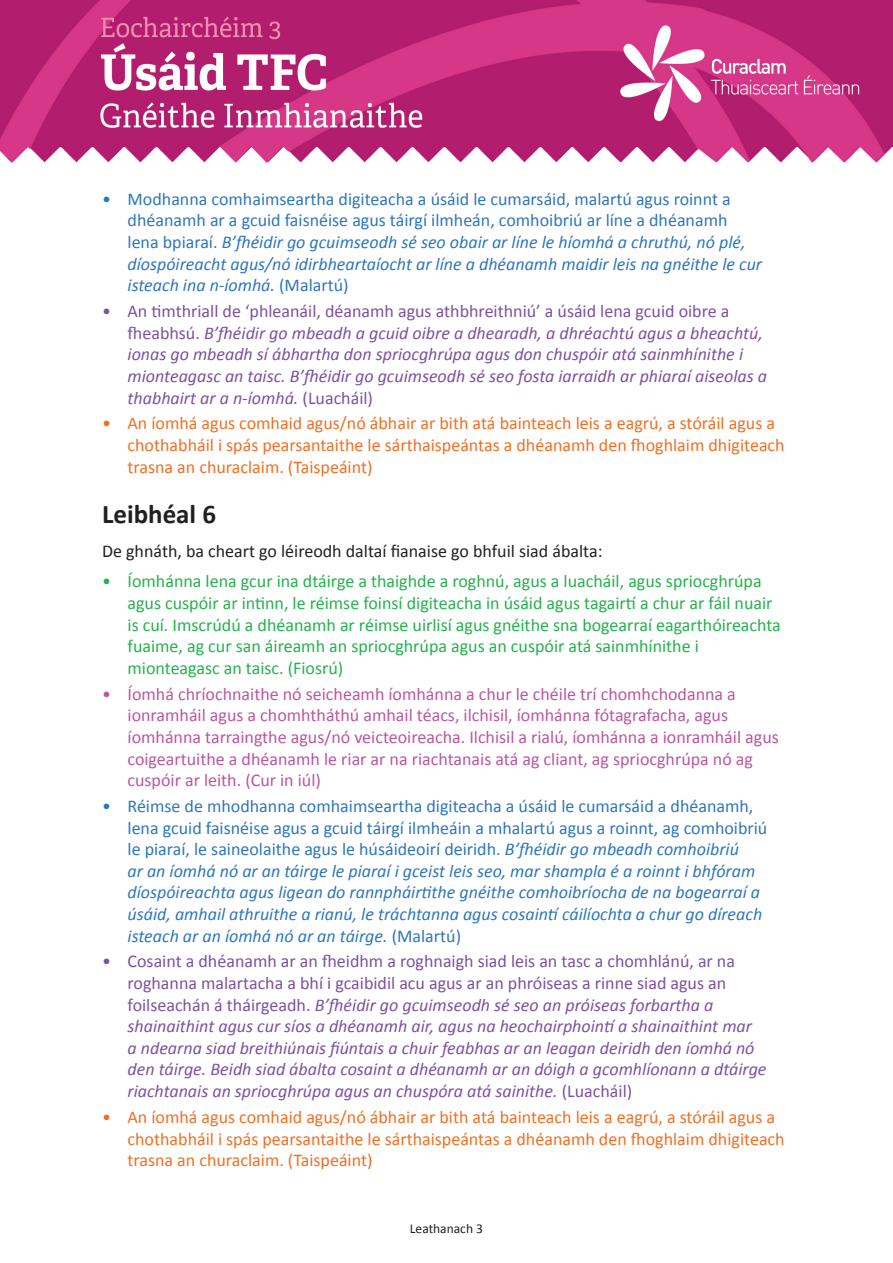
<style>
.page{position:relative;width:893px;height:1263px;background:#fff}
.page>*{position:absolute;margin:0;border:0;box-sizing:border-box;transform-origin:0 0}
.t1{font:700 27px "Calibri";color:#231f20}
.t2{font:italic 18px/21.6px "Calibri";color:#7c51a1}
.t3{font:italic 18px/21.6px "Calibri";color:#2e76bc}
.t4{font:18px/21.6px "Calibri";color:#f36e21}
.t5{font:18px/21.6px "Calibri";color:#23b24b}
.t6{font:18px/21.6px "Calibri";color:#bc55a1}
.t7{font:18px/21.6px "Calibri";color:#2e76bc}
.t8{font:18px "Calibri";color:#231f20}
.t9{font:13.5px "Calibri";color:#231f20}
.s1{font-style:italic}
.s2{font-style:normal}
</style>
<div class="page">
<img style="left:0;top:0;width:893px;height:162px">
<p class="t7" style="left:128px;top:188px;width:636px;text-indent:-26px">• Modhanna comhaimseartha digiteacha a úsáid le cumarsáid, malartú agus roinnt a dhéanamh ar a gcuid faisnéise agus táirgí ilmheán, comhoibriú ar líne a dhéanamh lena bpiaraí. <span class="s1">B’fhéidir go gcuimseodh sé seo obair ar líne le híomhá a chruthú, nó plé, díospóireacht agus/nó idirbheartaíocht ar líne a dhéanamh maidir leis na gnéithe le cur isteach ina n-íomhá.</span> (Malartú)</p>
<p class="t2" style="left:128px;top:300px;width:641px;text-indent:-26px"><span class="s2">• An timthriall de ‘phleanáil, déanamh agus athbhreithniú’ a úsáid lena gcuid oibre a fheabhsú.</span> B’fhéidir go mbeadh a gcuid oibre a dhearadh, a dhréachtú agus a bheachtú, ionas go mbeadh sí ábhartha don spriocghrúpa agus don chuspóir atá sainmhínithe i mionteagasc an taisc. B’fhéidir go gcuimseodh sé seo fosta iarraidh ar phiaraí aiseolas a thabhairt ar a n-íomhá. <span class="s2">(Luacháil)</span></p>
<p class="t4" style="left:128px;top:413px;width:659px;text-indent:-26px">• An íomhá agus comhaid agus/nó ábhair ar bith atá bainteach leis a eagrú, a stóráil agus a chothabháil i spás pearsantaithe le sárthaispeántas a dhéanamh den fhoghlaim dhigiteach trasna an churaclaim. (Taispeáint)</p>
<p class="t1" style="left:102px;top:497px;width:115px">Leibhéal 6</p>
<p class="t8" style="left:102px;top:540px;width:502px">De ghnáth, ba cheart go léireodh daltaí fianaise go bhfuil siad ábalta:</p>
<p class="t5" style="left:128px;top:571px;width:655px;text-indent:-26px">• Íomhánna lena gcur ina dtáirge a thaighde a roghnú, agus a luacháil, agus spriocghrúpa agus cuspóir ar intinn, le réimse foinsí digiteacha in úsáid agus tagairtí a chur ar fáil nuair is cuí. Imscrúdú a dhéanamh ar réimse uirlisí agus gnéithe sna bogearraí eagarthóireachta fuaime, ag cur san áireamh an spriocghrúpa agus an cuspóir atá sainmhínithe i mionteagasc an taisc. (Fiosrú)</p>
<p class="t6" style="left:128px;top:683px;width:653px;text-indent:-26px">• Íomhá chríochnaithe nó seicheamh íomhánna a chur le chéile trí chomhchodanna a ionramháil agus a chomhtháthú amhail téacs, ilchisil, íomhánna fótagrafacha, agus íomhánna tarraingthe agus/nó veicteoireacha. Ilchisil a rialú, íomhánna a ionramháil agus coigeartuithe a dhéanamh le riar ar na riachtanais atá ag cliant, ag spriocghrúpa nó ag cuspóir ar leith. (Cur in iúl)</p>
<p class="t3" style="left:128px;top:794px;width:641px;text-indent:-26px"><span class="s2">• Réimse de mhodhanna comhaimseartha digiteacha a úsáid le cumarsáid a dhéanamh, lena gcuid faisnéise agus a gcuid táirgí ilmheáin a mhalartú agus a roinnt, ag comhoibriú le piaraí, le saineolaithe agus le húsáideoirí deiridh.</span> B’fhéidir go mbeadh comhoibriú<br>ar an íomhá nó ar an táirge le piaraí i gceist leis seo, mar shampla é a roinnt i bhfóram díospóireachta agus ligean do rannpháirtithe gnéithe comhoibríocha de na bogearraí a úsáid, amhail athruithe a rianú, le tráchtanna agus cosaintí cáilíochta a chur go díreach isteach ar an íomhá nó ar an táirge. <span class="s2">(Malartú)</span></p>
<p class="t2" style="left:128px;top:950px;width:640px;text-indent:-26px"><span class="s2">• Cosaint a dhéanamh ar an fheidhm a roghnaigh siad leis an tasc a chomhlánú, ar na roghanna malartacha a bhí i gcaibidil acu agus ar an phróiseas a rinne siad agus an foilseachán á tháirgeadh.</span> B’fhéidir go gcuimseodh sé seo an próiseas forbartha a shainaithint agus cur síos a dhéanamh air, agus na heochairphointí a shainaithint mar<br>a ndearna siad breithiúnais fiúntais a chuir feabhas ar an leagan deiridh den íomhá nó den táirge. Beidh siad ábalta cosaint a dhéanamh ar an dóigh a gcomhlíonann a dtáirge riachtanais an spriocghrúpa agus an chuspóra atá sainithe. <span class="s2">(Luacháil)</span></p>
<p class="t4" style="left:128px;top:1106px;width:659px;text-indent:-26px">• An íomhá agus comhaid agus/nó ábhair ar bith atá bainteach leis a eagrú, a stóráil agus a chothabháil i spás pearsantaithe le sárthaispeántas a dhéanamh den fhoghlaim dhigiteach trasna an churaclaim. (Taispeáint)</p>
<p class="t9" style="left:410px;top:1220px;width:75px">Leathanach 3</p>
</div>
